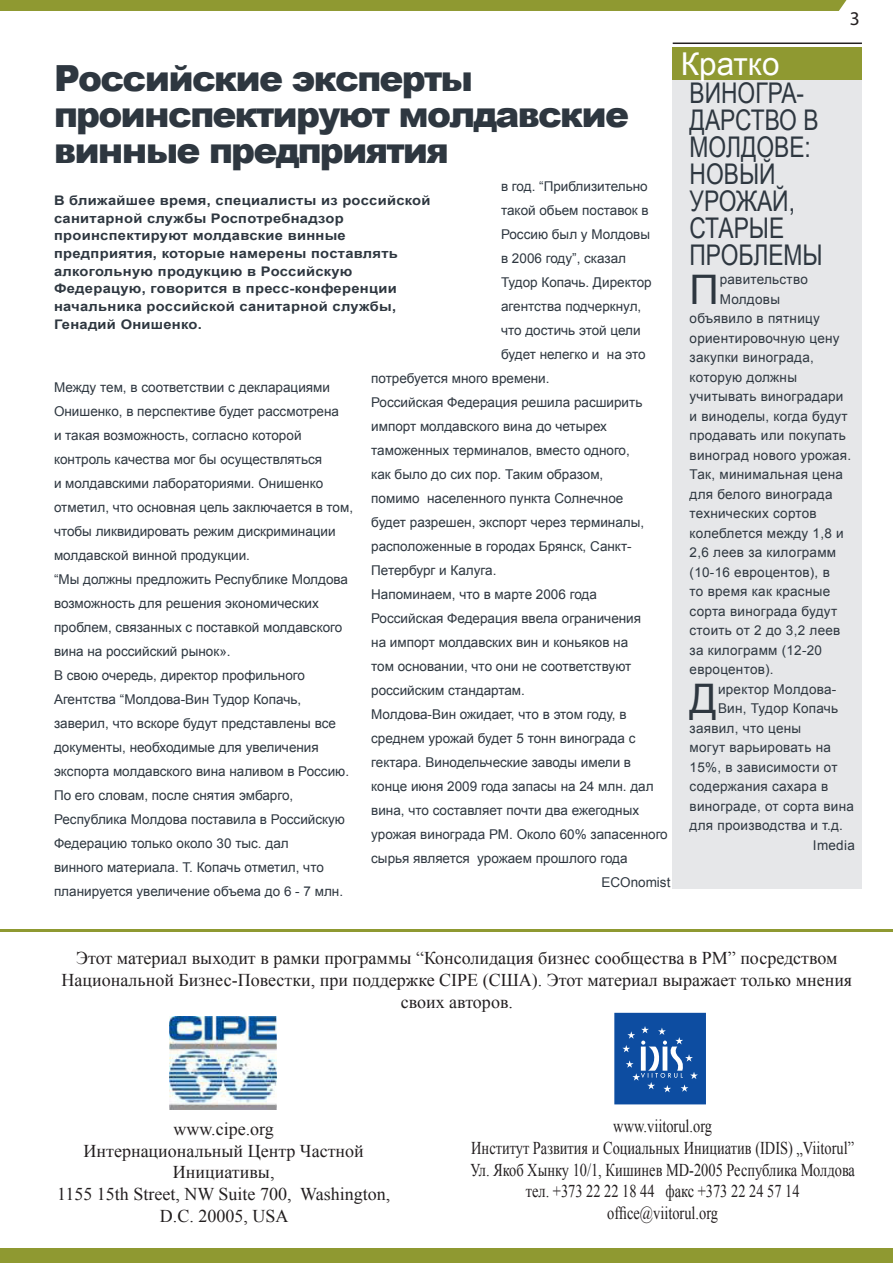
<style>
.page{position:relative;width:893px;height:1263px;background:#fff}
.page>*{position:absolute;margin:0;border:0;box-sizing:border-box;transform-origin:0 0}
.t1{font:40.8px "Arial";color:#2e3740}
.t2{font:900 36px/36px "Arial";letter-spacing:-.05em;color:#2e3740}
.t3{font:31.5px "Arial";color:#fff}
.t4{font:28.5px/27px "Arial";color:#2e3740;scale:.8 1}
.t5{font:19.5px "Myriad Pro";color:#231f20}
.t6{font:18px/21.6px "Times New Roman";color:#231f20;text-align:center}
.t7{font:18px "Times New Roman";color:#231f20;scale:.8 1}
.t8{font:13.5px/24px "Arial";color:#2e3740}
.t9{font:13.5px "Arial";letter-spacing:.02em;color:#2e3740}
.t10{font:700 13.2px/17.5px "Arial";letter-spacing:.02em;color:#2e3740;scale:1.11 1}
</style>
<div class="page">
<div style="left:0;top:0;width:846px;height:11px;background:#8f9931"></div>
<div style="left:673px;top:78px;width:189px;height:811px;background:#e6e7e9"></div>
<div style="left:673px;top:47px;width:189px;height:32px;background:#8f9931"></div>
<hr style="left:673px;top:43px;width:189px;height:1px;background:#231f20">
<svg style="left:614px;top:1013px;width:92px;height:91px;background:#255eaa"></svg>
<div style="left:0;top:1249px;width:893px;height:14px;background:#8f9931"></div>
<hr style="left:0;top:929px;width:893px;height:3px;background:#8f9931">
<img style="left:169px;top:1016px;width:107px;height:93px">
<p class="t2" style="left:54px;top:59px;width:577px">Российские эксперты проинспектируют молдавские винные предприятия</p>
<p class="t8" style="left:501px;top:175px;width:148px">в год. “Приблизительно</p>
<p class="t8" style="left:501px;top:199px;width:149px">такой обьем поставок в</p>
<p class="t8" style="left:501px;top:223px;width:151px">Россию был у Молдовы</p>
<p class="t8" style="left:501px;top:247px;width:127px">в 2006 году”, сказал</p>
<p class="t8" style="left:501px;top:271px;width:152px">Тудор Копачь. Директор</p>
<p class="t8" style="left:501px;top:295px;width:142px">агентства подчеркнул,</p>
<p class="t8" style="left:501px;top:319px;width:141px">что достичь этой цели</p>
<p class="t8" style="left:501px;top:343px;width:146px">будет нелегко и на это</p>
<p class="t8" style="left:371px;top:367px;width:180px">потребуется много времени.</p>
<p class="t8" style="left:371px;top:391px;width:274px">Российская Федерация решила расширить импорт молдавского вина до четырех таможенных терминалов, вместо одного, как было до сих пор. Таким образом, помимо населенного пункта Солнечное будет разрешен, экспорт через терминалы, расположенные в городах Брянск, Санкт-Петербург и Калуга.</p>
<p class="t8" style="left:371px;top:583px;width:271px">Напоминаем, что в марте 2006 года Российская Федерация ввела ограничения на импорт молдавских вин и коньяков на том основании, что они не соответствуют российским стандартам.</p>
<p class="t8" style="left:371px;top:703px;width:298px">Молдова-Вин ожидает, что в этом году, в среднем урожай будет 5 тонн винограда с гектара. Винодельческие заводы имели в конце июня 2009 года запасы на 24 млн. дал вина, что составляет почти два ежегодных урожая винограда РМ. Около 60% запасенного сырья является урожаем прошлого года</p>
<p class="t8" style="left:601px;top:871px;width:71px">ECOnomist</p>
<p class="t10" style="left:54px;top:192px;width:341px">В ближайшее время, специалисты из российской санитарной службы Роспотребнадзор проинспектируют молдавские винные предприятия, которые намерены поставлять алкогольную продукцию в Российскую Федерацую, говорится в пресс-конференции начальника российской санитарной службы, Генадий Онишенко.</p>
<p class="t8" style="left:54px;top:376px;width:301px">Между тем, в соответствии с декларациями Онишенко, в перспективе будет рассмотрена<br>и такая возможность, согласно которой контроль качества мог бы осуществляться<br>и молдавскими лабораториями. Онишенко отметил, что основная цель заключается в том, чтобы ликвидировать режим дискриминации молдавской винной продукции.</p>
<p class="t8" style="left:54px;top:568px;width:296px">“Мы должны предложить Республике Молдова возможность для решения экономических проблем, связанных с поставкой молдавского вина на российский рынок».</p>
<p class="t8" style="left:54px;top:664px;width:297px">В свою очередь, директор профильного Агентства “Молдова-Вин Тудор Копачь, заверил, что вскоре будут представлены все документы, необходимые для увеличения экспорта молдавского вина наливом в Россию.</p>
<p class="t8" style="left:54px;top:784px;width:293px">По его словам, после снятия эмбарго, Республика Молдова поставила в Российскую Федерацию только около 30 тыс. дал<br>винного материала. Т. Копачь отметил, что планируется увеличение объема до 6 - 7 млн.</p>
<p class="t5" style="left:850px;top:6px;width:12px">3</p>
<p class="t3" style="left:681px;top:43px;width:100px">Кратко</p>
<p class="t4" style="left:690px;top:79px;width:145px">виногра-</p>
<p class="t4" style="left:690px;top:106px;width:39px">дарств</p>
<p class="t4" style="left:690px;top:106px;width:159px;text-indent:90px">о в<br>Молдове: новый урожай, стар</p>
<p class="t4" style="left:690px;top:214px;width:168px;text-indent:59px">ые проблемы</p>
<p class="t1" style="left:690px;top:263px;width:31px">П</p>
<p class="t9" style="left:720px;top:271px;width:90px">равительство</p>
<p class="t8" style="left:720px;top:287px;width:62px">Молдовы</p>
<p class="t9" style="left:690px;top:310px;width:132px">объявило в пятницу</p>
<p class="t9" style="left:690px;top:329px;width:152px">ориентировочную цену</p>
<p class="t9" style="left:690px;top:349px;width:126px">закупки винограда,</p>
<p class="t8" style="left:690px;top:365px;width:109px">которую должны</p>
<p class="t9" style="left:690px;top:388px;width:155px">учитывать виноградари</p>
<p class="t9" style="left:690px;top:407px;width:160px">и виноделы, когда будут</p>
<p class="t9" style="left:690px;top:427px;width:158px">продавать или покупать</p>
<p class="t9" style="left:690px;top:446px;width:163px">виноград нового урожая.</p>
<p class="t9" style="left:690px;top:466px;width:155px">Так, минимальная цена</p>
<p class="t9" style="left:690px;top:485px;width:144px">для белого винограда</p>
<p class="t9" style="left:690px;top:505px;width:129px">технических сортов</p>
<p class="t8" style="left:690px;top:521px;width:156px">колеблется между 1,8 и</p>
<p class="t9" style="left:690px;top:544px;width:148px">2,6 леев за килограмм</p>
<p class="t9" style="left:690px;top:563px;width:142px">(10-16 евроцентов), в</p>
<p class="t9" style="left:690px;top:583px;width:142px">то время как красные</p>
<p class="t9" style="left:690px;top:602px;width:149px">сорта винограда будут</p>
<p class="t8" style="left:690px;top:619px;width:152px">стоить от 2 до 3,2 леев</p>
<p class="t9" style="left:690px;top:641px;width:134px">за килограмм (12-20</p>
<p class="t8" style="left:690px;top:658px;width:86px">евроцентов).</p>
<p class="t1" style="left:690px;top:672px;width:28px">Д</p>
<p class="t9" style="left:718px;top:680px;width:120px">иректор Молдова-</p>
<p class="t9" style="left:718px;top:700px;width:122px">Вин, Тудор Копачь</p>
<p class="t9" style="left:690px;top:719px;width:113px">заявил, что цены</p>
<p class="t9" style="left:690px;top:739px;width:143px">могут варьировать на</p>
<p class="t9" style="left:690px;top:758px;width:149px">15%, в зависимости от</p>
<p class="t9" style="left:690px;top:778px;width:140px">содержания сахара в</p>
<p class="t9" style="left:690px;top:797px;width:166px">винограде, от сорта вина</p>
<p class="t9" style="left:690px;top:817px;width:155px">для производства и т.д.</p>
<p class="t8" style="left:813px;top:833px;width:43px">Imedia</p>
<p class="t6" style="left:62px;top:947px;width:792px">Этот материал выходит в рамки программы “Консолидация бизнес сообщества в РМ” посредством<br>Национальной Бизнес-Повестки, при поддержке CIPE (США). Этот материал выражает только мнения своих авторов.</p>
<p class="t6" style="left:173px;top:1118px;width:102px">www.cipe.org</p>
<p class="t6" style="left:84px;top:1140px;width:282px">Интернациональный Центр Частной<br>Инициативы,</p>
<p class="t6" style="left:57px;top:1183px;width:335px">1155 15th Street, NW Suite 700, Washington,<br>D.C. 20005, USA</p>
<p class="t7" style="left:613px;top:1114px;width:125px">www.viitorul.org</p>
<p class="t7" style="left:471px;top:1136px;width:480px">Институт Развития и Социальных Инициатив (IDIS) „Viitorul”</p>
<p class="t7" style="left:470px;top:1157px;width:482px">Ул. Якоб Хынку 10/1, Кишинев MD-2005 Республика Молдова</p>
<p class="t7" style="left:526px;top:1179px;width:344px">тел. +373 22 22 18 44 факс +373 22 24 57 14</p>
<p class="t7" style="left:607px;top:1200px;width:140px">office@viitorul.org</p>
</div>
